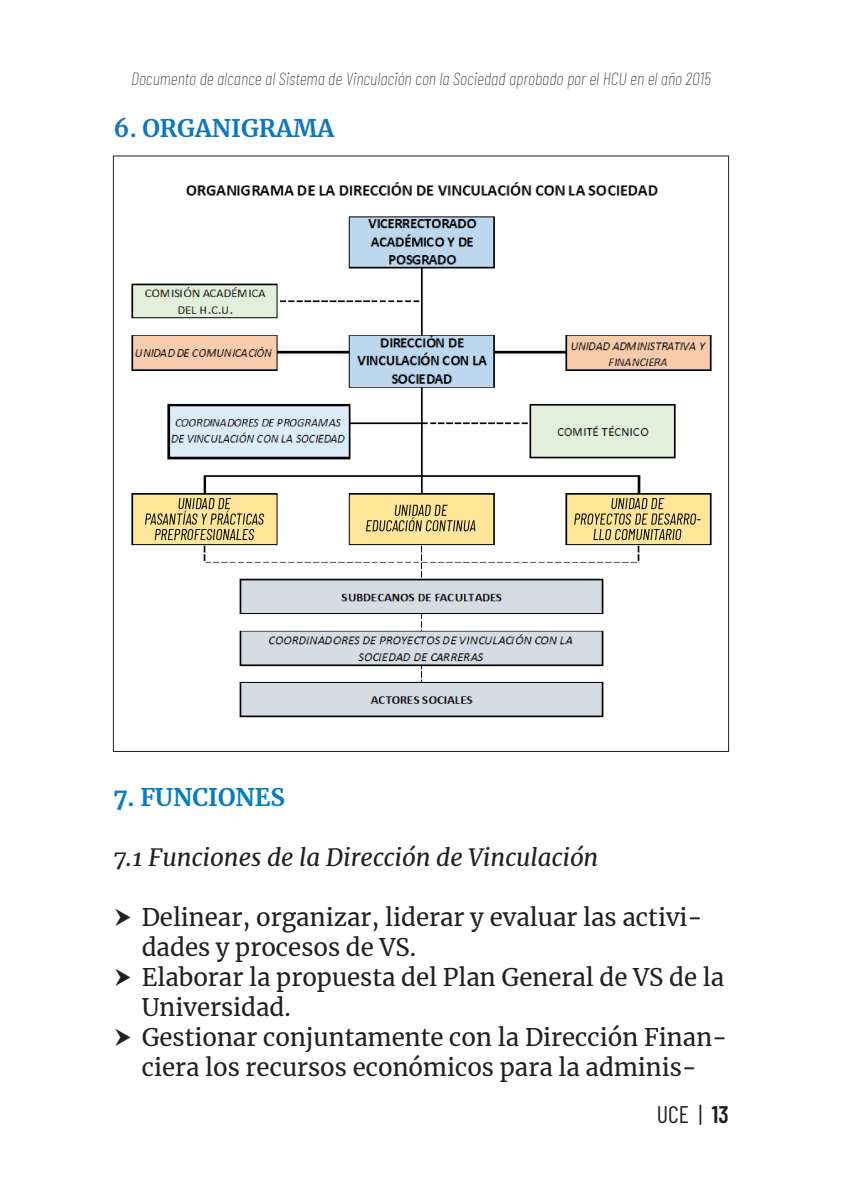
<style>
.page{position:relative;width:842px;height:1191px;background:#fff}
.page>*{position:absolute;margin:0;border:0;box-sizing:border-box;transform-origin:0 0}
.t1{font:24px/30px "Merriweather";color:#231f20}
.t2{font:italic 24px "Merriweather";color:#231f20}
.t3{font:700 24px "Merriweather";color:#0d78bd}
.t4{font:700 24px "Merriweather";color:#007dc4}
.t5{font:24px "Barlow Condensed";color:#231f20}
.t6{font:italic 100 18px "Barlow Condensed";color:#231f20}
.s1{font-weight:600}
</style>
<div class="page">
<img style="left:131px;top:182px;width:581px;height:536px">
<p class="t6" style="left:131px;top:66px;width:581px">Documento de alcance al Sistema de Vinculación con la Sociedad aprobado por el HCU en el año 2015</p>
<p class="t3" style="left:114px;top:112px;width:222px">6. ORGANIGRAMA</p>
<p class="t4" style="left:113px;top:781px;width:173px">7. FUNCIONES</p>
<p class="t2" style="left:113px;top:841px;width:487px">7.1 Funciones de la Dirección de Vinculación</p>
<p class="t1" style="left:142px;top:902px;width:562px">Delinear, organizar, liderar y evaluar las activi&shy;dades y procesos de VS.</p>
<p class="t1" style="left:142px;top:962px;width:584px">Elaborar la propuesta del Plan General de VS de la<br>Universidad.</p>
<p class="t1" style="left:142px;top:1022px;width:587px">Gestionar conjuntamente con la Dirección Finan&shy;ciera los recursos económicos para la adminis-</p>
<p class="t5" style="left:657px;top:1097px;width:73px">UCE | <span class="s1">13</span></p>
</div>
